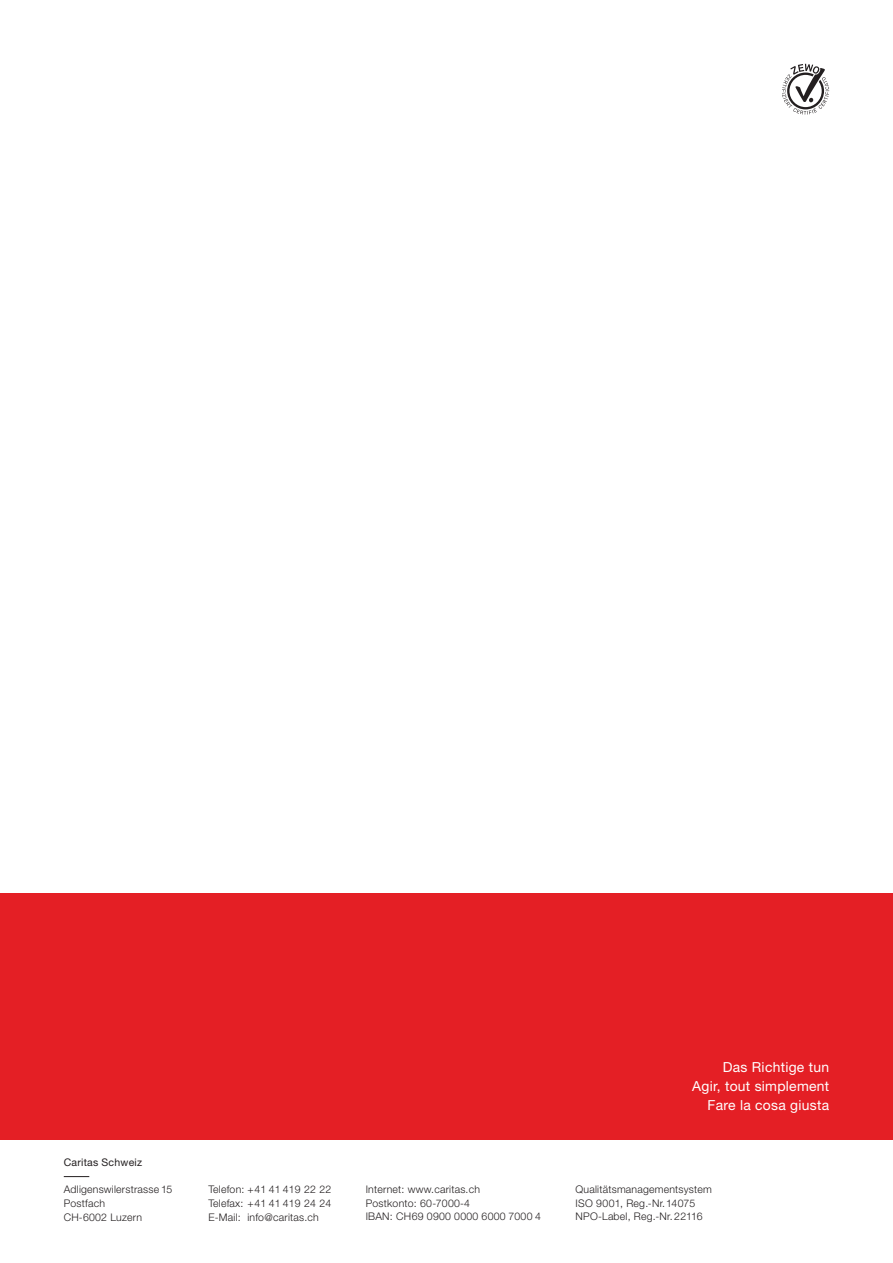
<style>
.page{position:relative;width:893px;height:1263px;background:#fff}
.page>*{position:absolute;margin:0;border:0;box-sizing:border-box;transform-origin:0 0}
.t1{font:13.8px/19.2px "Helvetica Neue LT Std";letter-spacing:.02em;color:#fff;text-align:right}
.t2{font:300 10.5px/13.5px "Helvetica Neue LT Std";letter-spacing:.02em;color:#231f20}
.t3{font:10.5px "Helvetica Neue LT Std";letter-spacing:.02em;color:#231f20}
</style>
<div class="page">
<div style="left:0;top:893px;width:893px;height:247px;background:#e41f25"></div>
<svg style="left:64px;top:1176px;width:25px;height:1px"></svg>
<svg style="left:782px;top:64px;width:47px;height:51px"></svg>
<p class="t3" style="left:64px;top:1156px;width:80px">Caritas Schweiz</p>
<p class="t2" style="left:64px;top:1183px;width:110px">Adligenswilerstrasse 15<br>Postfach<br>CH-6002 Luzern</p>
<p class="t2" style="left:208px;top:1183px;width:124px;text-align:justify">Telefon: +41 41 419 22 22<br>Telefax: +41 41 419 24 24<br>E-Mail: info@caritas.ch</p>
<h1 class="t1" style="left:692px;top:1057px;width:138px">Das Richtige tun<br>Agir, tout simplement<br>Fare la cosa giusta</h1>
<p class="t2" style="left:366px;top:1183px;width:177px">Internet: www.caritas.ch<br>Postkonto: 60-7000-4<br>IBAN: CH69 0900 0000 6000 7000 4</p>
<p class="t2" style="left:576px;top:1183px;width:138px">Qualitätsmanagementsystem<br>ISO 9001, Reg.-Nr.14075<br>NPO-Label, Reg.-Nr. 22116</p>
</div>
